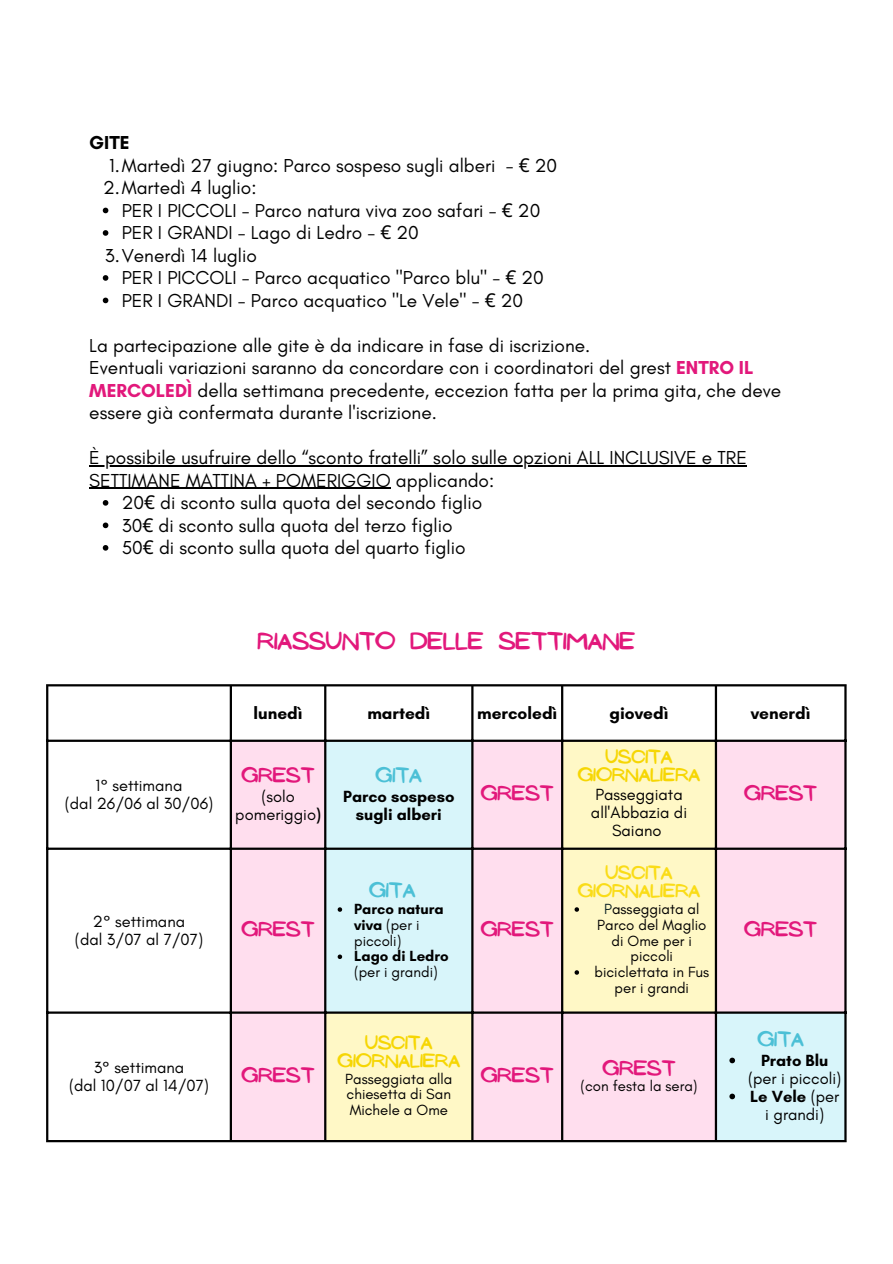
<style>
.page{position:relative;width:893px;height:1264px;background:#fff}
.page>*{position:absolute;margin:0;border:0;box-sizing:border-box;transform-origin:0 0}
.t1{font:21.75px "NF Ananias Bold";color:#e2187b}
.t2{font:19.05px/22.5px "Glacial Indifference";color:#000}
.t3{font:700 19.05px "Glacial Indifference";color:#000}
.t4{font:18.75px "NF Ananias Bold";color:#e2187b}
.t5{font:18.75px "NF Ananias Bold";color:#4cc0d6}
.t6{font:700 17.25px "Glacial Indifference";color:#000}
.t7{font:17.25px/18px "NF Ananias Bold";color:#f6d603;text-align:center}
.t8{font:17.25px/18px "NF Ananias Bold";color:#fadc17;text-align:center}
.t9{font:16.5px/18px "Glacial Indifference";color:#000;text-align:center}
.t10{font:700 16.5px/18px "Glacial Indifference";color:#000;text-align:center}
.t11{font:15px/15.8px "Glacial Indifference";color:#000;text-align:center}
.t12{font:700 15px/15.8px "Glacial Indifference";color:#000}
.s1{font-family:"Noto Sans"}
.s2{font-weight:700;color:#e2187b}
.s3{font-weight:700}
.s4{font-weight:400}
.s5{color:#0d2326}
</style>
<div class="page">
<div style="left:232px;top:742px;width:92px;height:397px;background:#ffdeee"></div>
<svg style="left:717px;top:742px;width:127px;height:397px;background:#f1e4f0"></svg>
<svg style="left:326px;top:742px;width:388px;height:397px;background:#f3ecdf"></svg>
<svg style="left:337px;top:907px;width:5px;height:4px"></svg>
<svg style="left:337px;top:954px;width:5px;height:5px"></svg>
<svg style="left:574px;top:907px;width:5px;height:4px"></svg>
<svg style="left:574px;top:970px;width:5px;height:4px"></svg>
<svg style="left:729px;top:1057px;width:6px;height:6px"></svg>
<svg style="left:729px;top:1093px;width:6px;height:6px"></svg>
<hr style="left:46px;top:686px;width:2px;height:453px;background:#000">
<hr style="left:230px;top:686px;width:2px;height:453px;background:#000">
<hr style="left:324px;top:686px;width:2px;height:453px;background:#000">
<hr style="left:471px;top:686px;width:2px;height:453px;background:#000">
<hr style="left:561px;top:686px;width:2px;height:453px;background:#000">
<hr style="left:714px;top:686px;width:3px;height:453px;background:#000">
<hr style="left:844px;top:686px;width:2px;height:453px;background:#000">
<hr style="left:46px;top:684px;width:800px;height:2px;background:#000">
<hr style="left:46px;top:739px;width:800px;height:3px;background:#000">
<hr style="left:46px;top:847px;width:800px;height:2px;background:#000">
<hr style="left:46px;top:1011px;width:800px;height:2px;background:#000">
<hr style="left:46px;top:1139px;width:800px;height:3px;background:#000">
<svg style="left:103px;top:500px;width:5px;height:5px"></svg>
<svg style="left:103px;top:522px;width:5px;height:6px"></svg>
<svg style="left:103px;top:545px;width:5px;height:5px"></svg>
<hr style="left:89px;top:465px;width:657px;height:1px;background:#000">
<hr style="left:89px;top:487px;width:302px;height:2px;background:#000">
<svg style="left:103px;top:208px;width:5px;height:5px"></svg>
<svg style="left:103px;top:230px;width:5px;height:6px"></svg>
<svg style="left:103px;top:275px;width:5px;height:6px"></svg>
<svg style="left:103px;top:297px;width:5px;height:6px"></svg>
<p class="t3" style="left:89px;top:131px;width:42px">GITE</p>
<p class="t2" style="left:109px;top:154px;width:449px">1.Martedì 27 giugno: Parco sospeso sugli alberi - <span class="s1">€</span> 20</p>
<p class="t2" style="left:103px;top:176px;width:155px">2.Martedì 4 luglio:</p>
<p class="t2" style="left:122px;top:199px;width:420px">PER I PICCOLI - Parco natura viva zoo safari - <span class="s1">€</span> 20</p>
<p class="t2" style="left:122px;top:221px;width:298px">PER I GRANDI - Lago di Ledro - <span class="s1">€</span> 20</p>
<p class="t2" style="left:105px;top:244px;width:154px">3.Venerdì 14 luglio</p>
<p class="t2" style="left:122px;top:266px;width:423px">PER I PICCOLI - Parco acquatico "Parco blu" - <span class="s1">€</span> 20</p>
<p class="t2" style="left:122px;top:289px;width:403px">PER I GRANDI - Parco acquatico "Le Vele" - <span class="s1">€</span> 20</p>
<p class="t2" style="left:89px;top:334px;width:502px">La partecipazione alle gite è da indicare in fase di iscrizione.</p>
<p class="t2" style="left:89px;top:356px;width:693px">Eventuali variazioni saranno da concordare con i coordinatori del grest <span class="s2">ENTRO IL<br>MERCOLEDÌ</span> della settimana precedente, eccezion fatta per la prima gita, che deve essere già confermata durante l'iscrizione.</p>
<p class="t2" style="left:89px;top:446px;width:659px">È possibile usufruire dello “sconto fratelli” solo sulle opzioni ALL INCLUSIVE e TRE<br>SETTIMANE MATTINA + POMERIGGIO applicando:</p>
<p class="t2" style="left:122px;top:491px;width:362px">20<span class="s1">€</span> di sconto sulla quota del secondo figlio</p>
<p class="t2" style="left:122px;top:513px;width:332px">30<span class="s1">€</span> di sconto sulla quota del terzo figlio</p>
<p class="t2" style="left:122px;top:536px;width:345px">50<span class="s1">€</span> di sconto sulla quota del quarto figlio</p>
<p class="t1" style="left:257px;top:629px;width:379px">RIASSUNTO DELLE SETTIMANE</p>
<p class="t9" style="left:96px;top:776px;width:88px">1° settimana</p>
<p class="t9" style="left:65px;top:794px;width:150px">(dal 26/06 al 30/06)</p>
<p class="t9" style="left:93px;top:912px;width:94px">2° settimana</p>
<p class="t9" style="left:75px;top:930px;width:130px">(dal 3/07 al 7/07)</p>
<p class="t9" style="left:94px;top:1058px;width:92px">3° settimana</p>
<p class="t9" style="left:69px;top:1076px;width:141px">(dal 10/07 al 14/07)</p>
<p class="t6" style="left:253px;top:702px;width:51px">lunedì</p>
<p class="t6" style="left:367px;top:702px;width:64px">martedì</p>
<p class="t6" style="left:477px;top:702px;width:82px">mercoledì</p>
<p class="t6" style="left:609px;top:702px;width:61px">giovedì</p>
<p class="t6" style="left:750px;top:702px;width:61px">venerdì</p>
<p class="t4" style="left:242px;top:765px;width:74px">GREST</p>
<p class="t9" style="left:235px;top:786px;width:87px">(solo pomeriggio<span class="s3">)</span></p>
<p class="t4" style="left:242px;top:919px;width:74px">GREST</p>
<p class="t4" style="left:242px;top:1064px;width:74px">GREST</p>
<p class="t5" style="left:375px;top:765px;width:48px">GITA</p>
<p class="t10" style="left:343px;top:786px;width:113px">Parco sospeso sugli alberi</p>
<p class="t4" style="left:481px;top:783px;width:74px">GREST</p>
<p class="t5" style="left:369px;top:879px;width:48px">GITA</p>
<p class="t12" style="left:354px;top:900px;width:91px">Parco natura viva <span class="s4">(per i piccoli)</span></p>
<p class="t11" style="left:354px;top:948px;width:96px;text-align:left"><span class="s3">Lago di Ledro </span>(per i grandi)</p>
<p class="t4" style="left:481px;top:919px;width:74px">GREST</p>
<p class="t7" style="left:578px;top:748px;width:124px">USCITA<br>GIORNALIERA</p>
<p class="t9" style="left:591px;top:785px;width:98px">Passeggiata all'Abbazia di<br>Saiano</p>
<p class="t4" style="left:744px;top:783px;width:74px">GREST</p>
<p class="t8" style="left:578px;top:864px;width:124px">USCITA<br>GIORNALIERA</p>
<p class="t11" style="left:597px;top:900px;width:111px"><span class="s5">P</span>asseggiata al<br>Parco del Maglio di Ome per i piccoli</p>
<p class="t11" style="left:594px;top:963px;width:116px">biciclettata in Fus per i grandi</p>
<p class="t4" style="left:744px;top:919px;width:74px">GREST</p>
<p class="t7" style="left:337px;top:1033px;width:124px">USCITA<br>GIORNALIERA</p>
<p class="t11" style="left:345px;top:1070px;width:109px;text-align:justify">Passeggiata alla chiesetta di San Michele a Ome</p>
<p class="t4" style="left:481px;top:1064px;width:74px">GREST</p>
<p class="t4" style="left:602px;top:1057px;width:74px">GREST</p>
<p class="t11" style="left:580px;top:1078px;width:119px">(con festa la sera)</p>
<p class="t5" style="left:757px;top:1028px;width:48px">GITA</p>
<p class="t9" style="left:748px;top:1050px;width:95px"><span class="s3">Prato Blu </span>(per i piccoli)</p>
<p class="t9" style="left:750px;top:1086px;width:91px"><span class="s3">Le Vele</span> (per i grandi)</p>
</div>
